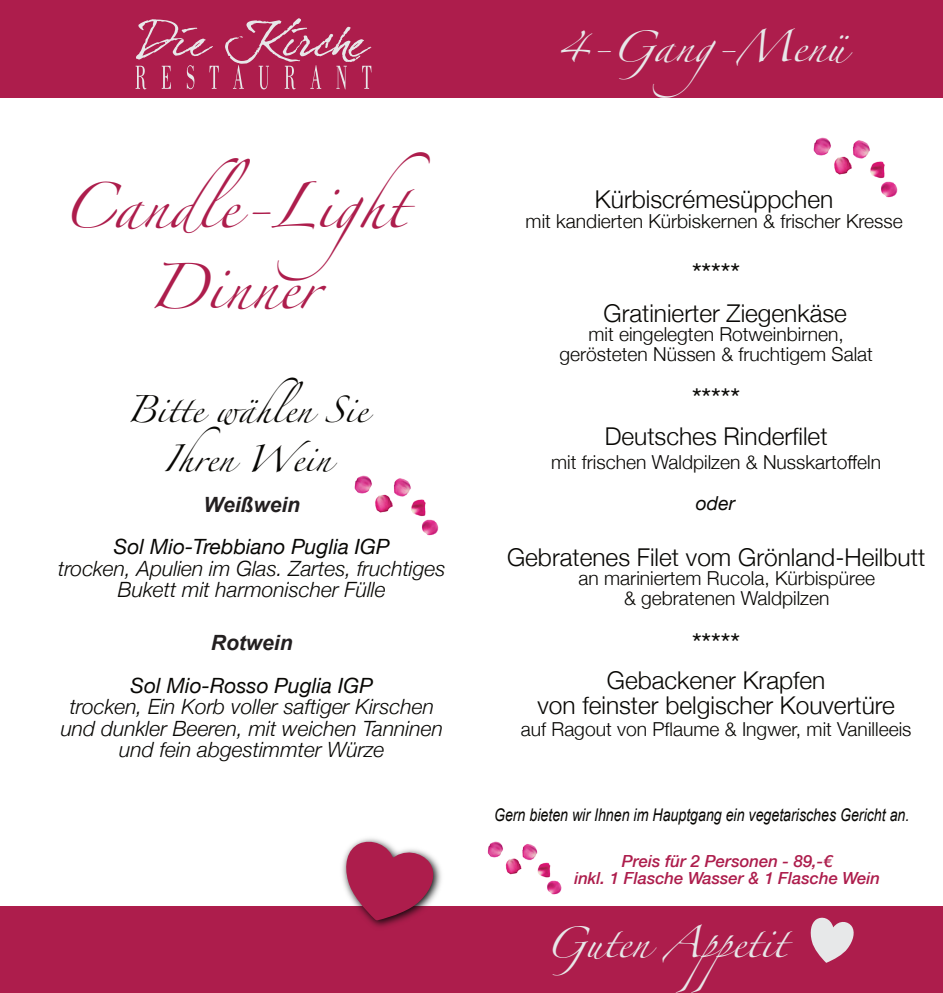
<style>
.page{position:relative;width:943px;height:993px;background:#fff}
.page>*{position:absolute;margin:0;border:0;box-sizing:border-box;transform-origin:0 0}
.t1{font:40.77px/81.5px "Zapfino";color:#ad1d4c;text-align:center}
.t2{font:28px "Zapfino";color:#e7e8e9}
.t3{font:28px "Zapfino";color:#e7e8e9;scale:1.07 1}
.t4{font:27.47px "Helvetica Neue";color:#080704}
.t5{font:300 24.5px/25.2px "Helvetica Neue";color:#080704;text-align:center}
.t6{font:24.15px/48.5px "Zapfino";color:#080704;text-align:center}
.t7{font:italic 300 21px/21.5px "Helvetica Neue";color:#080704;text-align:center}
.t8{font:italic 21px "Helvetica Neue";color:#080704}
.t9{font:italic 700 21px "Arial";color:#231f20}
.t10{font:300 19.25px/19.8px "Helvetica Neue";color:#080704;text-align:center}
.t11{font:italic 19.25px "Helvetica Neue";color:#080704}
.t12{font:italic 17.5px "Arial";color:#080704;scale:.81 1}
.t13{font:italic 500 16.62px/17.2px "Helvetica Neue";color:#ad1d4c;text-align:center}
</style>
<div class="page">
<div style="left:0;top:0;width:943px;height:98px;background:#ad1d4c"></div>
<div style="left:0;top:906px;width:943px;height:86px;background:#ad1d4c"></div>
<svg style="left:136px;top:18px;width:235px;height:71px"></svg>
<img style="left:813px;top:137px;width:84px;height:60px">
<img style="left:487px;top:841px;width:75px;height:53px">
<img style="left:342px;top:853px;width:100px;height:74px">
<svg style="left:346px;top:838px;width:95px;height:85px"></svg>
<img style="left:355px;top:475px;width:84px;height:60px">
<svg style="left:810px;top:917px;width:44px;height:45px"></svg>
<h1 class="t1" style="left:61px;top:172px;width:370px">Candle-Light<br>Dinner</h1>
<p class="t6" style="left:126px;top:389px;width:243px">Bitte wählen Sie<br>Ihren Wein</p>
<p class="t9" style="left:203px;top:496px;width:98px">Weißwein</p>
<p class="t8" style="left:114px;top:534px;width:277px">Sol Mio-Trebbiano Puglia IGP</p>
<p class="t7" style="left:58px;top:557px;width:389px">trocken, Apulien im Glas. Zartes, fruchtiges<br>Bukett mit harmonischer Fülle</p>
<p class="t9" style="left:211px;top:634px;width:83px">Rotwein</p>
<p class="t8" style="left:131px;top:672px;width:244px">Sol Mio-Rosso Puglia IGP</p>
<p class="t7" style="left:61px;top:695px;width:384px">trocken, Ein Korb voller saftiger Kirschen und dunkler Beeren, mit weichen Tanninen und fein abgestimmter Würze</p>
<h2 class="t3" style="left:556px;top:35px;width:272px">4-Gang-Menü</h2>
<p class="t5" style="left:595px;top:186px;width:240px">Kürbiscrémesüppchen</p>
<p class="t10" style="left:525px;top:211px;width:378px">mit kandierten Kürbiskernen &amp; frischer Kresse</p>
<h3 class="t4" style="left:692px;top:256px;width:50px">*****</h3>
<p class="t5" style="left:603px;top:300px;width:245px">Gratinierter Ziegenkäse</p>
<p class="t10" style="left:559px;top:324px;width:315px">mit eingelegten Rotweinbirnen, gerösteten Nüssen &amp; fruchtigem Salat</p>
<h3 class="t4" style="left:692px;top:381px;width:50px">*****</h3>
<p class="t5" style="left:604px;top:422px;width:224px">Deutsches Rinderfilet</p>
<p class="t10" style="left:551px;top:451px;width:331px">mit frischen Waldpilzen &amp; Nusskartoffeln</p>
<p class="t11" style="left:696px;top:491px;width:41px">oder</p>
<p class="t5" style="left:507px;top:544px;width:419px">Gebratenes Filet vom Grönland-Heilbutt</p>
<p class="t10" style="left:578px;top:567px;width:298px">an mariniertem Rucola, Kürbispüree &amp; gebratenen Waldpilzen</p>
<h3 class="t4" style="left:692px;top:626px;width:50px">*****</h3>
<p class="t5" style="left:537px;top:666px;width:359px">Gebackener Krapfen<br>von feinster belgischer Kouvertüre</p>
<p class="t10" style="left:521px;top:718px;width:392px">auf Ragout von Pflaume &amp; Ingwer, mit Vanilleeis</p>
<p class="t12" style="left:494px;top:807px;width:514px">Gern bieten wir Ihnen im Hauptgang ein vegetarisches Gericht an.</p>
<p class="t13" style="left:574px;top:851px;width:307px">Preis für 2 Personen - 89,-€<br>inkl. 1 Flasche Wasser &amp; 1 Flasche Wein</p>
<h2 class="t2" style="left:545px;top:930px;width:243px">Guten Appetit</h2>
</div>
